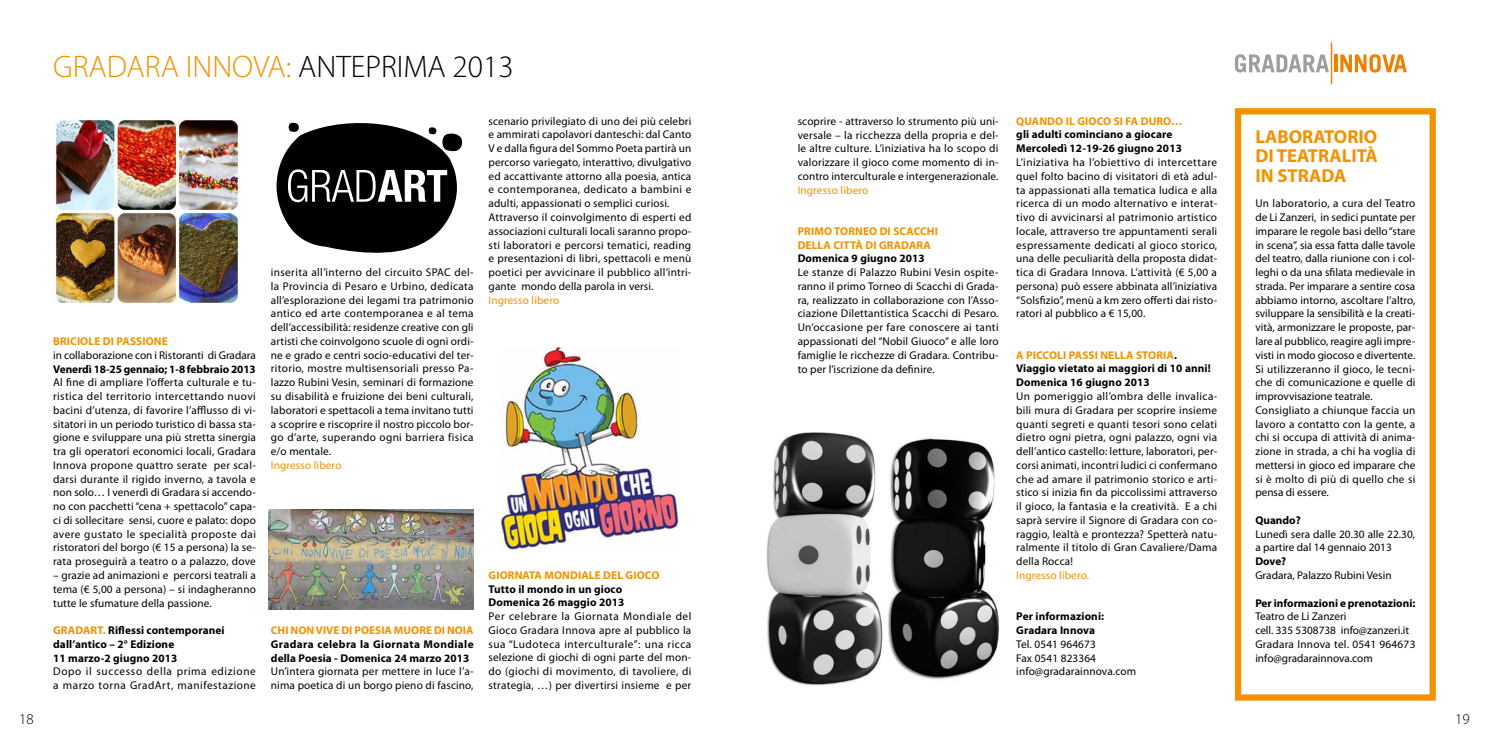
<style>
.page{position:relative;width:1489px;height:745px;background:#fff}
.page>*{position:absolute;margin:0;border:0;box-sizing:border-box;transform-origin:0 0}
.t1{font:300 31.25px "Myriad Pro";color:#f39100}
.t2{font:700 18.75px/19.4px "Myriad Pro";color:#f39100;text-align:justify}
.t3{font:300 15px "Myriad Pro";color:#000}
.t4{font:11.25px/13.8px "Myriad Pro";letter-spacing:.01em;color:#000;text-align:justify}
.t5{font:700 11.25px/13.8px "Myriad Pro";letter-spacing:.01em;color:#000}
.t6{font:700 11.25px/13.8px "Myriad Pro";letter-spacing:.01em;color:#f39100}
.t7{font:11.25px/13.8px "Myriad Pro";letter-spacing:.05em;color:#000}
.t8{font:11.25px "Myriad Pro";letter-spacing:.01em;color:#f39100}
.s1{color:#000}
.s2{color:#f39100}
</style>
<div class="page">
<div style="left:1234px;top:108px;width:201px;height:592px;border:6px solid #f39100"></div>
<img style="left:53px;top:118px;width:185px;height:185px">
<img style="left:501px;top:347px;width:179px;height:203px">
<svg style="left:276px;top:122px;width:186px;height:130px"></svg>
<img style="left:767px;top:432px;width:231px;height:253px">
<svg style="left:1235px;top:54px;width:93px;height:18px"></svg>
<svg style="left:1334px;top:54px;width:3px;height:18px"></svg>
<svg style="left:1340px;top:54px;width:66px;height:18px"></svg>
<hr style="left:1330px;top:43px;width:2px;height:41px;background:#ee7f00">
<img style="left:268px;top:509px;width:205px;height:99px">
<h1 class="t1" style="left:53px;top:49px;width:462px">GRADARA INNOVA: <span class="s1">ANTEPRIMA 2013</span></h1>
<p class="t6" style="left:53px;top:334px;width:101px">BRICIOLE DI PASSIONE</p>
<p class="t4" style="left:53px;top:348px;width:204px">in collaborazione con i Ristoranti di Gradara</p>
<p class="t5" style="left:53px;top:362px;width:204px">Venerdì 18-25 gennaio; 1-8 febbraio 2013</p>
<p class="t4" style="left:53px;top:375px;width:204px">Al fine di ampliare l’offerta culturale e tu&shy;ristica del territorio intercettando nuovi bacini d’utenza, di favorire l’afflusso di vi&shy;sitatori in un periodo turistico di bassa sta&shy;gione e sviluppare una più stretta sinergia tra gli operatori economici locali, Gradara Innova propone quattro serate per scal&shy;darsi durante il rigido inverno, a tavola e non solo… I venerdì di Gradara si accendo&shy;no con pacchetti “cena + spettacolo” capa&shy;ci di sollecitare sensi, cuore e palato: dopo avere gustato le specialità proposte dai ristoratori del borgo (€ 15 a persona) la se&shy;rata proseguirà a teatro o a palazzo, dove</p>
<p class="t4" style="left:53px;top:568px;width:204px">– grazie ad animazioni e percorsi teatrali a tema (€ 5,00 a persona) – si indagheranno tutte le sfumature della passione.</p>
<p class="t5" style="left:53px;top:623px;width:173px"><span class="s2">GRADART.</span> Riflessi contemporanei dall’antico – 2° Edizione<br>11 marzo-2 giugno 2013</p>
<p class="t7" style="left:53px;top:664px;width:204px">Dopo il successo della prima edizione a marzo torna GradArt, manifestazione</p>
<p class="t4" style="left:271px;top:265px;width:204px">inserita all’interno del circuito SPAC del&shy;la Provincia di Pesaro e Urbino, dedicata all’esplorazione dei legami tra patrimonio antico ed arte contemporanea e al tema dell’accessibilità: residenze creative con gli artisti che coinvolgono scuole di ogni ordi&shy;ne e grado e centri socio-educativi del ter&shy;ritorio, mostre multisensoriali presso Pa&shy;lazzo Rubini Vesin, seminari di formazione su disabilità e fruizione dei beni culturali, laboratori e spettacoli a tema invitano tutti a scoprire e riscoprire il nostro piccolo bor&shy;go d’arte, superando ogni barriera fisica e/o mentale.</p>
<p class="t8" style="left:271px;top:458px;width:72px">Ingresso libero</p>
<p class="t4" style="left:488px;top:114px;width:204px;text-align:left">scenario privilegiato di uno dei più celebri e ammirati capolavori danteschi: dal Canto V e dalla figura del Sommo Poeta partirà un percorso variegato, interattivo, divulgativo ed accattivante attorno alla poesia, antica e contemporanea, dedicato a bambini e adulti, appassionati o semplici curiosi.<br>Attraverso il coinvolgimento di esperti ed associazioni culturali locali saranno propo&shy;sti laboratori e percorsi tematici, reading e presentazioni di libri, spettacoli e menù poetici per avvicinare il pubblico all’intri&shy;gante mondo della parola in versi.</p>
<p class="t8" style="left:488px;top:293px;width:72px">Ingresso libero</p>
<p class="t6" style="left:271px;top:623px;width:29px">CHI NON</p>
<p class="t6" style="left:316px;top:623px;width:159px">VIVE DI POESIA MUORE DI NOIA</p>
<p class="t5" style="left:271px;top:636px;width:204px">Gradara celebra la Giornata Mondiale della Poesia - Domenica 24 marzo 2013</p>
<p class="t4" style="left:271px;top:664px;width:204px">Un’intera giornata per mettere in luce l’a&shy;nima poetica di un borgo pieno di fascino,</p>
<p class="t6" style="left:488px;top:568px;width:171px">GIORNATA MON DIALE DEL GIOCO</p>
<p class="t5" style="left:488px;top:581px;width:137px">Tutto il mondo in un gioco<br>Domenica 26 maggio 2013</p>
<p class="t4" style="left:488px;top:609px;width:204px">Per celebrare la Giornata Mondiale del Gioco Gradara Innova apre al pubblico la sua “Ludoteca interculturale”: una ricca selezione di giochi di ogni parte del mon&shy;do (giochi di movimento, di tavoliere, di strategia, …) per divertirsi insieme e per</p>
<p class="t4" style="left:797px;top:114px;width:202px">scoprire - attraverso lo strumento più uni&shy;versale – la ricchezza della propria e del&shy;le altre culture. L’iniziativa ha lo scopo di valorizzare il gioco come momento di in&shy;contro interculturale e intergenerazionale.</p>
<p class="t8" style="left:797px;top:183px;width:72px">Ingresso libero</p>
<p class="t6" style="left:797px;top:224px;width:66px">PRIMO TORNEO</p>
<p class="t6" style="left:797px;top:224px;width:142px;text-indent:82px">DI SCACCHI<br>DELLA CITTÀ DI GRADARA</p>
<p class="t5" style="left:797px;top:252px;width:128px">Domenica 9 giugno 2013</p>
<p class="t4" style="left:797px;top:265px;width:202px">Le stanze di Palazzo Rubini Vesin ospite&shy;ranno il primo Torneo di Scacchi di Grada&shy;ra, realizzato in collaborazione con l’Asso&shy;ciazione Dilettantistica Scacchi di Pesaro.<br>Un’occasione per fare conoscere ai tanti appassionati del “Nobil Giuoco” e alle loro famiglie le ricchezze di Gradara. Contribu&shy;to per l’iscrizione da definire.</p>
<p class="t6" style="left:1016px;top:114px;width:167px">QUANDO IL GIOCO SI FA DURO…</p>
<p class="t5" style="left:1016px;top:128px;width:167px">gli adulti cominciano a giocare<br>Mercoledì 12-19-26 giugno 2013</p>
<p class="t4" style="left:1016px;top:155px;width:202px">L’iniziativa ha l’obiettivo di intercettare quel folto bacino di visitatori di età adul&shy;ta appassionati alla tematica ludica e alla ricerca di un modo alternativo e interat&shy;tivo di avvicinarsi al patrimonio artistico locale, attraverso tre appuntamenti serali espressamente dedicati al gioco storico, una delle peculiarità della proposta didat&shy;tica di Gradara Innova. L’attività (€ 5,00 a persona) può essere abbinata all’iniziativa “Solsfizio”, menù a km zero offerti dai risto&shy;ratori al pubblico a € 15,00.</p>
<p class="t5" style="left:1016px;top:348px;width:196px"><span class="s2">A PICCOLI PASSI NELLA STORIA</span>.<br>Viaggio vietato ai maggiori di 10 anni!<br>Domenica 16 giugno 2013</p>
<p class="t4" style="left:1016px;top:389px;width:202px">Un pomeriggio all’ombra delle invalica&shy;bili mura di Gradara per scoprire insieme quanti segreti e quanti tesori sono celati dietro ogni pietra, ogni palazzo, ogni via dell’antico castello: letture, laboratori, per&shy;corsi animati, incontri ludici ci confermano che ad amare il patrimonio storico e arti&shy;stico si inizia fin da piccolissimi attraverso il gioco, la fantasia e la creatività. E a chi saprà servire il Signore di Gradara con co&shy;raggio, lealtà e prontezza? Spetterà natu&shy;ralmente il titolo di Gran Cavaliere/Dama della Rocca!</p>
<p class="t8" style="left:1016px;top:568px;width:74px">Ingresso libero.</p>
<p class="t5" style="left:1016px;top:609px;width:89px">Per informazioni:<br>Gradara Innova</p>
<p class="t4" style="left:1016px;top:637px;width:121px;text-align:left">Tel. 0541 964673<br>Fax 0541 823364 info@gradarainnova.com</p>
<h2 class="t2" style="left:1255px;top:127px;width:124px">LABORATORIO DI TEATRALITÀ IN STRADA</h2>
<p class="t4" style="left:1255px;top:197px;width:162px;text-align:left">Un laboratorio, a cura del Teatro de Li Zanzeri, in sedici puntate per imparare le regole basi dello “stare in scena”, sia essa fatta dalle tavole del teatro, dalla riunione con i col&shy;leghi o da una sfilata medievale in strada. Per imparare a sentire cosa abbiamo intorno, ascoltare l’altro, sviluppare la sensibilità e la creati&shy;vità, armonizzare le proposte, par&shy;lare al pubblico, reagire agli impre&shy;visti in modo giocoso e divertente.<br>Si utilizzeranno il gioco, le tecni&shy;che di comunicazione e quelle di improvvisazione teatrale.<br>Consigliato a chiunque faccia un lavoro a contatto con la gente, a chi si occupa di attività di anima&shy;zione in strada, a chi ha voglia di mettersi in gioco ed imparare che si è molto di più di quello che si pensa di essere.</p>
<p class="t5" style="left:1255px;top:513px;width:47px">Quando?</p>
<p class="t4" style="left:1255px;top:527px;width:161px">Lunedì sera dalle 20.30 alle 22.30, a partire dal 14 gennaio 2013</p>
<p class="t5" style="left:1255px;top:554px;width:32px">Dove?</p>
<p class="t4" style="left:1255px;top:568px;width:138px">Gradara, Palazzo Rubini Vesin</p>
<p class="t5" style="left:1255px;top:595px;width:161px">Per informazioni e prenotazioni:</p>
<p class="t4" style="left:1255px;top:609px;width:162px;text-align:left">Teatro de Li Zanzeri<br>cell. 335 5308738 info@zanzeri.it<br>Gradara Innova tel. 0541 964673 info@gradarainnova.com</p>
<h3 class="t3" style="left:19px;top:710px;width:16px">18</h3>
<h3 class="t3" style="left:1454px;top:710px;width:16px">19</h3>
</div>
